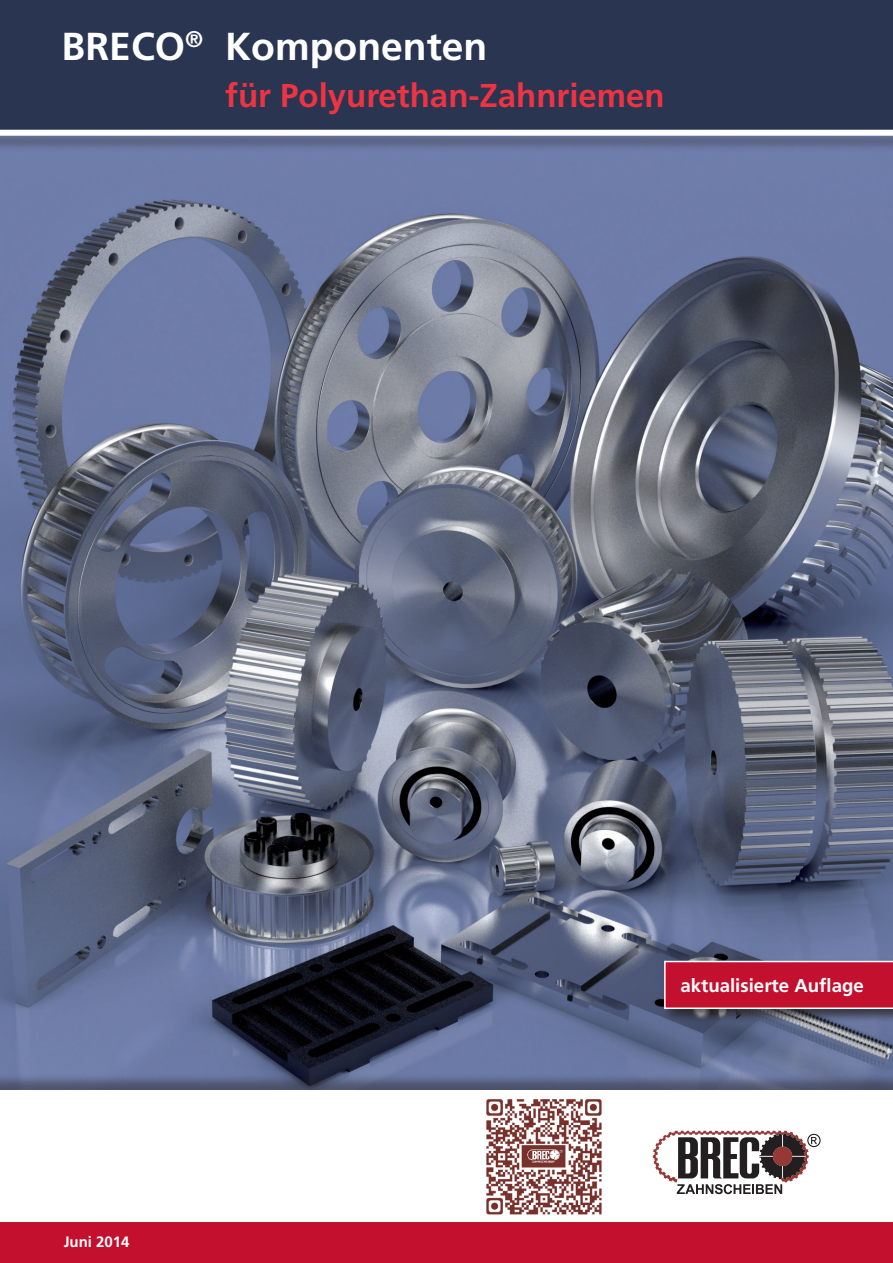
<style>
.page{position:relative;width:893px;height:1263px;background:#fff}
.page>*{position:absolute;margin:0;border:0;box-sizing:border-box;transform-origin:0 0}
.t1{font:700 39px "Frutiger";color:#fff}
.t2{font:700 33px "Frutiger";color:#ee3342}
.t3{font:700 18.6px "Frutiger";color:#fff}
.t4{font:700 15px "Frutiger";color:#fff}
</style>
<div class="page">
<img style="left:0;top:152px;width:893px;height:921px">
<div style="left:0;top:1073px;width:893px;height:190px;background:#231f20;opacity:.45"></div>
<div style="left:0;top:1090px;width:893px;height:173px;background:#fff"></div>
<div style="left:0;top:0;width:893px;height:133px;background:#2a3551"></div>
<div style="left:0;top:130px;width:893px;height:22px;background:#231f20;opacity:.45"></div>
<div style="left:0;top:130px;width:893px;height:6px;background:#fff"></div>
<svg style="left:653px;top:1131px;width:168px;height:63px"></svg>
<div style="left:662px;top:958px;width:231px;height:65px;background:#231f20;opacity:.75"></div>
<svg style="left:664px;top:961px;width:229px;height:48px;background:#c61f3c"></svg>
<img style="left:486px;top:1099px;width:116px;height:116px">
<div style="left:0;top:1223px;width:893px;height:40px;background:#c3102f"></div>
<p class="t1" style="left:62px;top:24px;width:427px">BRECO<sup>®</sup> Komponenten</p>
<p class="t2" style="left:225px;top:76px;width:441px">für Polyurethan-Zahnriemen</p>
<p class="t4" style="left:64px;top:1233px;width:67px">Juni 2014</p>
<p class="t3" style="left:680px;top:974px;width:185px">aktualisierte Auflage</p>
</div>
